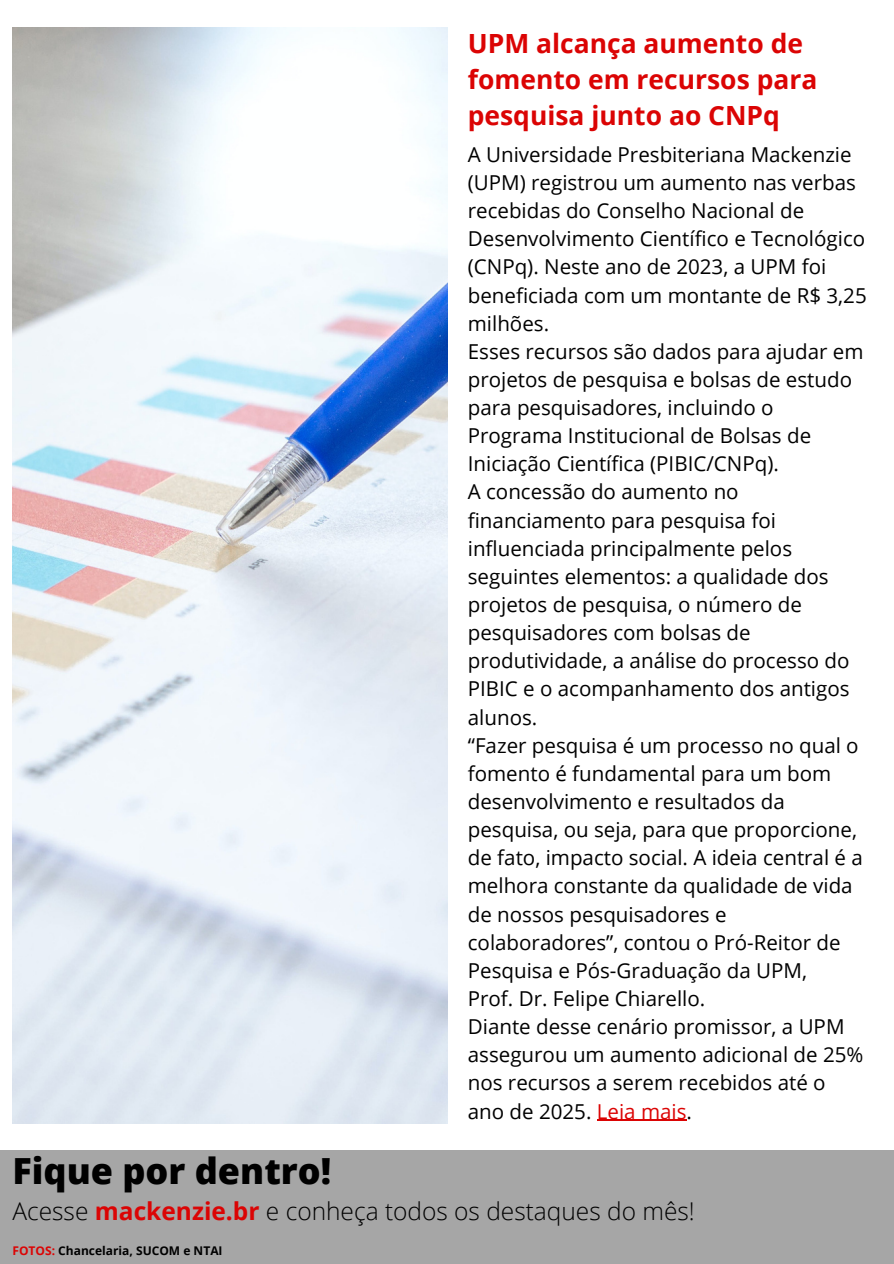
<style>
.page{position:relative;width:894px;height:1264px;background:#fff}
.page>*{position:absolute;margin:0;border:0;box-sizing:border-box;transform-origin:0 0}
.t1{font:800 36px "Open Sans";color:#000}
.t2{font:700 26.4px/36px "Open Sans";color:#db0404}
.t3{font:300 24.45px "Open Sans";color:#000}
.t4{font:20.55px/28.2px "Open Sans";color:#000}
.t5{font:700 12px "Open Sans";color:#000}
.s1{color:#db0404}
.s2{font-weight:700;color:#db0404}
</style>
<div class="page">
<div style="left:0;top:1150px;width:893px;height:113px;background:#a6a6a6"></div>
<img style="left:12px;top:27px;width:435px;height:1096px">
<hr style="left:596px;top:1119px;width:90px;height:1px;background:#db0404">
<p class="t2" style="left:467px;top:25px;width:351px">UPM alcança aumento de fomento em recursos para pesquisa junto ao CNPq</p>
<p class="t4" style="left:467px;top:140px;width:400px">A Universidade Presbiteriana Mackenzie (UPM) registrou um aumento nas verbas recebidas do Conselho Nacional de Desenvolvimento Científico e Tecnológico (CNPq). Neste ano de 2023, a UPM foi beneficiada com um montante de R$ 3,25 milhões.</p>
<p class="t4" style="left:467px;top:337px;width:397px">Esses recursos são dados para ajudar em projetos de pesquisa e bolsas de estudo para pesquisadores, incluindo o Programa Institucional de Bolsas de Iniciação Científica (PIBIC/CNPq).</p>
<p class="t4" style="left:467px;top:477px;width:383px">A concessão do aumento no financiamento para pesquisa foi influenciada principalmente pelos seguintes elementos: a qualidade dos projetos de pesquisa, o número de pesquisadores com bolsas de produtividade, a análise do processo do<br>PIBIC e o acompanhamento dos antigos alunos.</p>
<p class="t4" style="left:467px;top:730px;width:396px">“Fazer pesquisa é um processo no qual o fomento é fundamental para um bom desenvolvimento e resultados da pesquisa, ou seja, para que proporcione, de fato, impacto social. A ideia central é a melhora constante da qualidade de vida de nossos pesquisadores e colaboradores”, contou o Pró-Reitor de Pesquisa e Pós-Graduação da UPM,</p>
<p class="t4" style="left:467px;top:983px;width:239px">Prof. Dr. Felipe Chiarello.</p>
<p class="t4" style="left:467px;top:1012px;width:397px">Diante desse cenário promissor, a UPM assegurou um aumento adicional de 25% nos recursos a serem recebidos até o ano de 2025. <span class="s1">Leia mais</span>.</p>
<p class="t1" style="left:12px;top:1145px;width:320px">Fique por dentro!</p>
<p class="t3" style="left:12px;top:1193px;width:683px">Acesse <span class="s2">mackenzie.br</span> e conheça todos os destaques do mês!</p>
<p class="t5" style="left:12px;top:1242px;width:211px"><span class="s1">FOTOS:</span> Chancelaria, SUCOM e NTAI</p>
</div>
